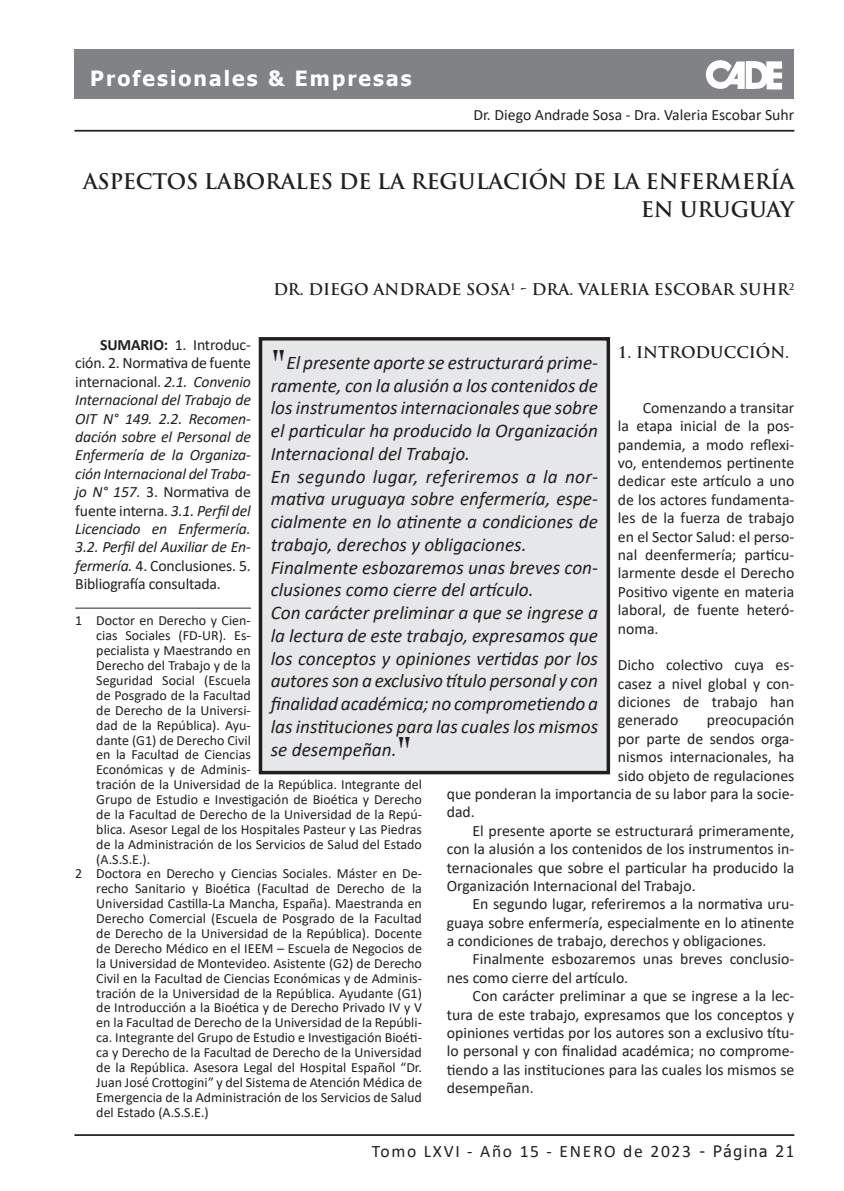
<style>
.page{position:relative;width:844px;height:1191px;background:#fff}
.page>*{position:absolute;margin:0;border:0;box-sizing:border-box;transform-origin:0 0}
.t1{font:700 43.75px "Trajan Pro";color:#231f20}
.t2{font:700 21px/28px "Trajan Pro";letter-spacing:-.01em;color:#231f20;text-align:right}
.t3{font:700 21px "Tahoma";letter-spacing:.1em;color:#fff}
.t4{font:italic 19.25px/22.8px "Calibri";color:#231f20}
.t5{font:17.5px "Calibri";letter-spacing:.1em;color:#231f20}
.t6{font:15.75px/18.4px "Calibri";color:#231f20;text-align:justify}
.t7{font:italic 15.75px/18.4px "Calibri";letter-spacing:-.01em;color:#231f20;text-align:justify}
.t8{font:700 15.75px "Trajan Pro";color:#231f20}
.t9{font:14px "Calibri";color:#231f20}
.s1{font-weight:700;font-style:normal}
.s2{font-style:normal}
.s3{font-family:"Tahoma";font-size:15.75px}
</style>
<div class="page">
<div style="left:74px;top:49px;width:720px;height:50px;background:#808285"></div>
<hr style="left:74px;top:1134px;width:720px;height:1px;background:#231f20">
<hr style="left:74px;top:130px;width:720px;height:2px;background:#231f20">
<svg style="left:705px;top:60px;width:76px;height:30px"></svg>
<hr style="left:75px;top:607px;width:176px;height:1px;background:#231f20">
<div style="left:260px;top:339px;width:348px;height:433px;background:#e6e7e9"></div>
<div style="left:259px;top:337px;width:351px;height:437px;border:4px solid #231f20"></div>
<h2 class="t3" style="left:90px;top:64px;width:323px">Profesionales &amp; Empresas</h2>
<p class="t6" style="left:473px;top:105px;width:322px">Dr. Diego Andrade Sosa - Dra. Valeria Escobar Suhr</p>
<h2 class="t2" style="left:83px;top:168px;width:712px">ASPECTOS LABORALES DE LA REGULACIÓN DE LA ENFERMERÍA<br>EN URUGUAY</h2>
<p class="t8" style="left:273px;top:279px;width:522px">DR. DIEGO ANDRADE SOSA<sup>1</sup> - DRA. VALERIA ESCOBAR SUHR<sup>2</sup></p>
<p class="t7" style="left:75px;top:335px;width:177px;text-indent:25px"><span class="s1">SUMARIO:</span> <span class="s2">1. Introduc&shy;ción. 2. Normativa de fuente internacional.</span> 2.1. Convenio Internacional del Trabajo de OIT N° 149. 2.2. Recomen&shy;dación sobre el Personal de Enfermería de la Organiza&shy;ción Internacional del Traba&shy;jo N° 157. <span class="s2">3. Normativa de fuente interna.</span> 3.1. Perfil del Licenciado en Enfermería.<br>3.2. Perfil del Auxiliar de En&shy;fermería. <span class="s2">4. Conclusiones. 5.<br>Bibliografía consultada.</span></p>
<p class="t9" style="left:75px;top:611px;width:177px">1 Doctor en Derecho y Cien-</p>
<p class="t9" style="left:96px;top:626px;width:156px">cias Sociales (FD-UR). Es-</p>
<p class="t9" style="left:96px;top:641px;width:156px">pecialista y Maestrando en</p>
<p class="t9" style="left:96px;top:656px;width:156px">Derecho del Trabajo y de la</p>
<p class="t9" style="left:96px;top:670px;width:156px">Seguridad Social (Escuela</p>
<p class="t9" style="left:96px;top:685px;width:156px">de Posgrado de la Facultad</p>
<p class="t9" style="left:96px;top:700px;width:156px">de Derecho de la Universi-</p>
<p class="t9" style="left:96px;top:715px;width:156px">dad de la República). Ayu-</p>
<p class="t9" style="left:96px;top:730px;width:156px">dante (G1) de Derecho Civil</p>
<p class="t9" style="left:96px;top:745px;width:156px">en la Facultad de Ciencias</p>
<p class="t9" style="left:96px;top:760px;width:156px">Económicas y de Adminis-</p>
<p class="t9" style="left:96px;top:775px;width:327px">tración de la Universidad de la República. Integrante del</p>
<p class="t9" style="left:96px;top:789px;width:327px">Grupo de Estudio e Investigación de Bioética y Derecho</p>
<p class="t9" style="left:96px;top:804px;width:327px">de la Facultad de Derecho de la Universidad de la Repú-</p>
<p class="t9" style="left:96px;top:819px;width:327px">blica. Asesor Legal de los Hospitales Pasteur y Las Piedras</p>
<p class="t9" style="left:96px;top:834px;width:327px">de la Administración de los Servicios de Salud del Estado</p>
<p class="t9" style="left:96px;top:849px;width:55px">(A.S.S.E.).</p>
<p class="t9" style="left:75px;top:864px;width:348px">2 Doctora en Derecho y Ciencias Sociales. Máster en De-</p>
<p class="t9" style="left:96px;top:879px;width:327px">recho Sanitario y Bioética (Facultad de Derecho de la</p>
<p class="t9" style="left:96px;top:894px;width:327px">Universidad Castilla-La Mancha, España). Maestranda en</p>
<p class="t9" style="left:96px;top:908px;width:327px">Derecho Comercial (Escuela de Posgrado de la Facultad</p>
<p class="t9" style="left:96px;top:923px;width:327px">de Derecho de la Universidad de la República). Docente</p>
<p class="t9" style="left:96px;top:938px;width:327px">de Derecho Médico en el IEEM – Escuela de Negocios de</p>
<p class="t9" style="left:96px;top:953px;width:327px">la Universidad de Montevideo. Asistente (G2) de Derecho</p>
<p class="t9" style="left:96px;top:968px;width:327px">Civil en la Facultad de Ciencias Económicas y de Adminis-</p>
<p class="t9" style="left:96px;top:983px;width:327px">tración de la Universidad de la República. Ayudante (G1)</p>
<p class="t9" style="left:96px;top:998px;width:327px">de Introducción a la Bioética y de Derecho Privado IV y V</p>
<p class="t9" style="left:96px;top:1012px;width:327px">en la Facultad de Derecho de la Universidad de la Repúbli-</p>
<p class="t9" style="left:96px;top:1027px;width:327px">ca. Integrante del Grupo de Estudio e Investigación Bioéti-</p>
<p class="t9" style="left:96px;top:1042px;width:327px">ca y Derecho de la Facultad de Derecho de la Universidad</p>
<p class="t9" style="left:96px;top:1057px;width:327px">de la República. Asesora Legal del Hospital Español “Dr.</p>
<p class="t9" style="left:96px;top:1072px;width:327px">Juan José Crottogini” y del Sistema de Atención Médica de</p>
<p class="t9" style="left:96px;top:1087px;width:327px">Emergencia de la Administración de los Servicios de Salud</p>
<p class="t9" style="left:96px;top:1102px;width:114px">del Estado (A.S.S.E.)</p>
<p class="t8" style="left:617px;top:342px;width:173px">1. INTRODUCCIÓN.</p>
<h1 class="t1" style="left:271px;top:340px;width:17px">"</h1>
<p class="t4" style="left:271px;top:350px;width:329px;text-indent:16px">El presente aporte se estructurará prime&shy;ramente, con la alusión a los contenidos de los instrumentos internacionales que sobre el particular ha producido la Organización Internacional del Trabajo.<br>En segundo lugar, referiremos a la nor&shy;mativa uruguaya sobre enfermería, espe&shy;cialmente en lo atinente a condiciones de trabajo, derechos y obligaciones.<br>Finalmente esbozaremos unas breves con&shy;clusiones como cierre del artículo.<br>Con carácter preliminar a que se ingrese a la lectura de este trabajo, expresamos que los conceptos y opiniones vertidas por los autores son a exclusivo título personal y con finalidad académica; no comprometiendo a las instituciones para las cuales los mismos se desempeñan.</p>
<p class="t6" style="left:617px;top:398px;width:178px;text-indent:25px">Comenzando a transitar la etapa inicial de la pos&shy;pandemia, a modo reflexi&shy;vo, entendemos pertinente dedicar este artículo a uno de los actores fundamenta&shy;les de la fuerza de trabajo en el Sector Salud: el perso&shy;nal deenfermería; particu&shy;larmente desde el Derecho Positivo vigente en materia laboral, de fuente heteró&shy;noma.</p>
<p class="t6" style="left:617px;top:655px;width:178px">Dicho colectivo cuya es&shy;casez a nivel global y con&shy;diciones de trabajo han generado</p>
<p class="t6" style="left:706px;top:710px;width:89px">preocupación</p>
<p class="t6" style="left:617px;top:729px;width:178px">por parte de sendos orga-</p>
<p class="t6" style="left:617px;top:747px;width:178px">nismos internacionales, ha</p>
<p class="t6" style="left:617px;top:765px;width:178px">sido objeto de regulaciones</p>
<p class="t6" style="left:446px;top:784px;width:349px">que ponderan la importancia de su labor para la socie-</p>
<p class="t6" style="left:446px;top:802px;width:30px">dad.</p>
<p class="t6" style="left:472px;top:821px;width:323px">El presente aporte se estructurará primeramente,</p>
<p class="t6" style="left:446px;top:839px;width:349px">con la alusión a los contenidos de los instrumentos in-</p>
<p class="t6" style="left:446px;top:857px;width:349px">ternacionales que sobre el particular ha producido la</p>
<p class="t6" style="left:446px;top:876px;width:250px">Organización Internacional del Trabajo.</p>
<p class="t6" style="left:472px;top:894px;width:323px">En segundo lugar, referiremos a la normativa uru-</p>
<p class="t6" style="left:446px;top:912px;width:349px">guaya sobre enfermería, especialmente en lo atinente</p>
<p class="t6" style="left:446px;top:931px;width:321px">a condiciones de trabajo, derechos y obligaciones.</p>
<p class="t6" style="left:472px;top:949px;width:323px">Finalmente esbozaremos unas breves conclusio-</p>
<p class="t6" style="left:446px;top:968px;width:183px">nes como cierre del artículo.</p>
<p class="t6" style="left:472px;top:986px;width:323px">Con carácter preliminar a que se ingrese a la lec-</p>
<p class="t6" style="left:446px;top:1004px;width:349px">tura de este trabajo, expresamos que los conceptos y</p>
<p class="t6" style="left:446px;top:1023px;width:349px">opiniones vertidas por los autores son a exclusivo títu-</p>
<p class="t6" style="left:446px;top:1041px;width:349px">lo personal y con finalidad académica; no comprome-</p>
<p class="t6" style="left:446px;top:1059px;width:349px">tiendo a las instituciones para las cuales los mismos se</p>
<p class="t6" style="left:446px;top:1078px;width:88px">desempeñan.</p>
<h1 class="t1" style="left:396px;top:726px;width:17px">"</h1>
<p class="t5" style="left:371px;top:1139px;width:424px">Tomo LXVI - Año 15 - ENERO de 2023 <span class="s3">- Página 21</span></p>
</div>
